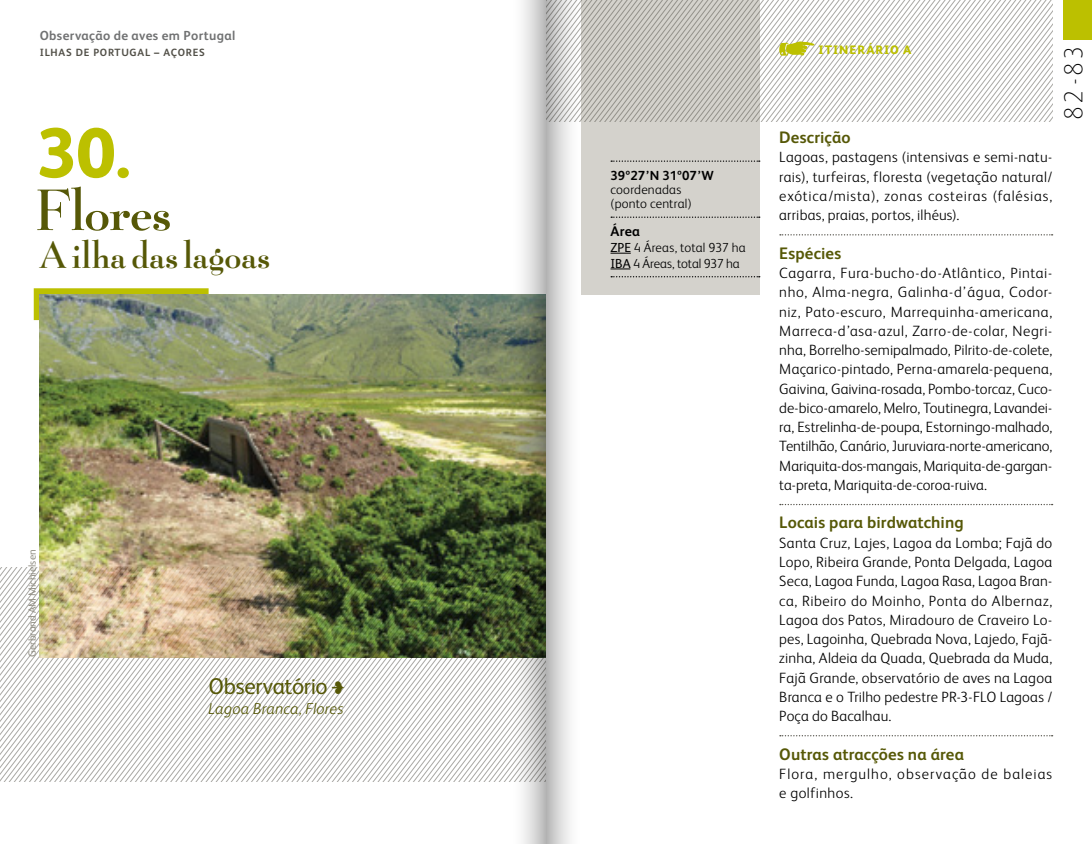
<style>
.page{position:relative;width:1092px;height:844px;background:#fff}
.page>*{position:absolute;margin:0;border:0;box-sizing:border-box;transform-origin:0 0}
.t1{font:800 70px "FS Albert";color:#bcc000}
.t2{font:56px "Be Lucian Demi";color:#565807}
.t3{font:36.75px "Be Lucian Demi";letter-spacing:.005em;color:#565807}
.t4{font:100 26.25px "FS Albert";color:#000}
.t5{font:22.75px "FS Albert";letter-spacing:-.015em;color:#565807}
.t6{font:700 16.62px "FS Albert";letter-spacing:.01em;color:#565807}
.t7{font:italic 300 15.75px "FS Albert";letter-spacing:.015em;color:#565807}
.t8{font:300 14.88px/19.2px "FS Albert";letter-spacing:.015em;color:#000;text-align:justify}
.t9{font:300 14.88px/19.2px "FS Albert";letter-spacing:.07em;color:#000}
.t10{font:700 14px "FS Albert";color:#000}
.t11{font:300 13.12px/14px "FS Albert";letter-spacing:.01em;color:#000}
.t12{font:700 13.12px "FS Albert";letter-spacing:.03em;color:#707172}
.t13{font:700 13.12px "FS Albert";color:#000}
.t14{font:800 12.25px "FS Albert";letter-spacing:.08em;color:#bcc000}
.t15{font:700 10.5px "FS Albert";letter-spacing:.07em;color:#514f47}
.t16{font:10.5px "FS Albert";letter-spacing:.005em;color:#928f84}
.s1{font-weight:400}
</style>
<div class="page">
<div style="left:580px;top:0;width:179px;height:294px;background:#d4d2cc"></div>
<svg style="left:588px;top:0;width:464px;height:121px"></svg>
<svg style="left:34px;top:288px;width:174px;height:32px"></svg>
<div style="left:1063px;top:0;width:28px;height:40px;background:#bcc000"></div>
<img style="left:40px;top:294px;width:463px;height:273px">
<svg style="left:779px;top:234px;width:273px;height:1px"></svg>
<svg style="left:779px;top:503px;width:273px;height:2px"></svg>
<svg style="left:779px;top:735px;width:273px;height:1px"></svg>
<svg style="left:611px;top:160px;width:148px;height:2px"></svg>
<svg style="left:611px;top:216px;width:148px;height:2px"></svg>
<svg style="left:610px;top:253px;width:20px;height:1px"></svg>
<svg style="left:610px;top:268px;width:20px;height:1px"></svg>
<svg style="left:611px;top:276px;width:148px;height:1px"></svg>
<img style="left:0;top:567px;width:503px;height:214px">
<svg style="left:779px;top:41px;width:35px;height:15px"></svg>
<svg style="left:546px;top:0;width:42px;height:843px"></svg>
<svg style="left:503px;top:0;width:43px;height:843px"></svg>
<svg style="left:332px;top:681px;width:12px;height:13px"></svg>
<p class="t12" style="left:40px;top:28px;width:197px">Observação de aves em Portugal</p>
<p class="t15" style="left:40px;top:46px;width:13px">ilhas</p>
<p class="t15" style="left:76px;top:46px;width:124px">de portugal – Açores</p>
<h1 class="t1" style="left:37px;top:112px;width:95px">30.</h1>
<h2 class="t2" style="left:35px;top:177px;width:138px">Flores</h2>
<h3 class="t3" style="left:40px;top:233px;width:232px">A ilha das lagoas</h3>
<p class="t16" style="left:26px;top:657px;width:109px;rotate:-90deg">Gerbrand AM Michielsen</p>
<h3 class="t5" style="left:208px;top:673px;width:121px">Observatório</h3>
<p class="t7" style="left:208px;top:699px;width:136px">Lagoa Branca, Flores</p>
<p class="t13" style="left:610px;top:168px;width:105px">39º27’N 31º07’W</p>
<p class="t11" style="left:610px;top:182px;width:83px">coordenadas (ponto central)</p>
<p class="t10" style="left:610px;top:223px;width:31px">Área</p>
<p class="t11" style="left:610px;top:240px;width:137px"><span class="s1">ZPE</span> 4 Áreas, total 937 ha</p>
<p class="t11" style="left:610px;top:256px;width:131px"><span class="s1">IBA</span> 4 Áreas, total 937 ha</p>
<p class="t14" style="left:818px;top:42px;width:94px">ITINERÁRIO A</p>
<p class="t6" style="left:779px;top:128px;width:73px">Descrição</p>
<p class="t8" style="left:779px;top:147px;width:274px">Lagoas, pastagens (intensivas e semi-natu&shy;rais), turfeiras, floresta (vegetação natural/ exótica/mista), zonas costeiras (falésias, arribas, praias, portos, ilhéus).</p>
<p class="t6" style="left:779px;top:243px;width:63px">Espécies</p>
<p class="t8" style="left:779px;top:263px;width:274px">Cagarra, Fura-bucho-do-Atlântico, Pintai&shy;nho, Alma-negra, Galinha-d’água, Codor&shy;niz, Pato-escuro, Marrequinha-americana, Marreca-d’asa-azul, Zarro-de-colar, Negri&shy;nha, Borrelho-semipalmado, Pilrito-de-colete, Maçarico-pintado, Perna-amarela-pequena, Gaivina, Gaivina-rosada, Pombo-torcaz, Cuco&shy;de-bico-amarelo, Melro, Toutinegra, Lavandei&shy;ra, Estrelinha-de-poupa, Estorningo-malhado, Tentilhão, Canário, Juruviara-norte-americano, Mariquita-dos-mangais, Mariquita-de-gargan&shy;ta-preta, Mariquita-de-coroa-ruiva.</p>
<p class="t6" style="left:779px;top:513px;width:186px">Locais para birdwatching</p>
<p class="t8" style="left:779px;top:532px;width:274px">Santa Cruz, Lajes, Lagoa da Lomba; Fajã do Lopo, Ribeira Grande, Ponta Delgada, Lagoa Seca, Lagoa Funda, Lagoa Rasa, Lagoa Bran&shy;ca, Ribeiro do Moinho, Ponta do Albernaz, Lagoa dos Patos, Miradouro de Craveiro Lo&shy;pes, Lagoinha, Quebrada Nova, Lajedo, Fajã&shy;zinha, Aldeia da Quada, Quebrada da Muda, Fajã Grande, observatório de aves na Lagoa Branca e o Trilho pedestre PR-3-FLO Lagoas / Poça do Bacalhau.</p>
<p class="t6" style="left:779px;top:744px;width:186px">Outras atracções na área</p>
<p class="t9" style="left:779px;top:763px;width:274px">Flora, mergulho, observação de baleias e golfinhos.</p>
<h3 class="t4" style="left:1058px;top:120px;width:75px;rotate:-90deg">82-83</h3>
</div>
